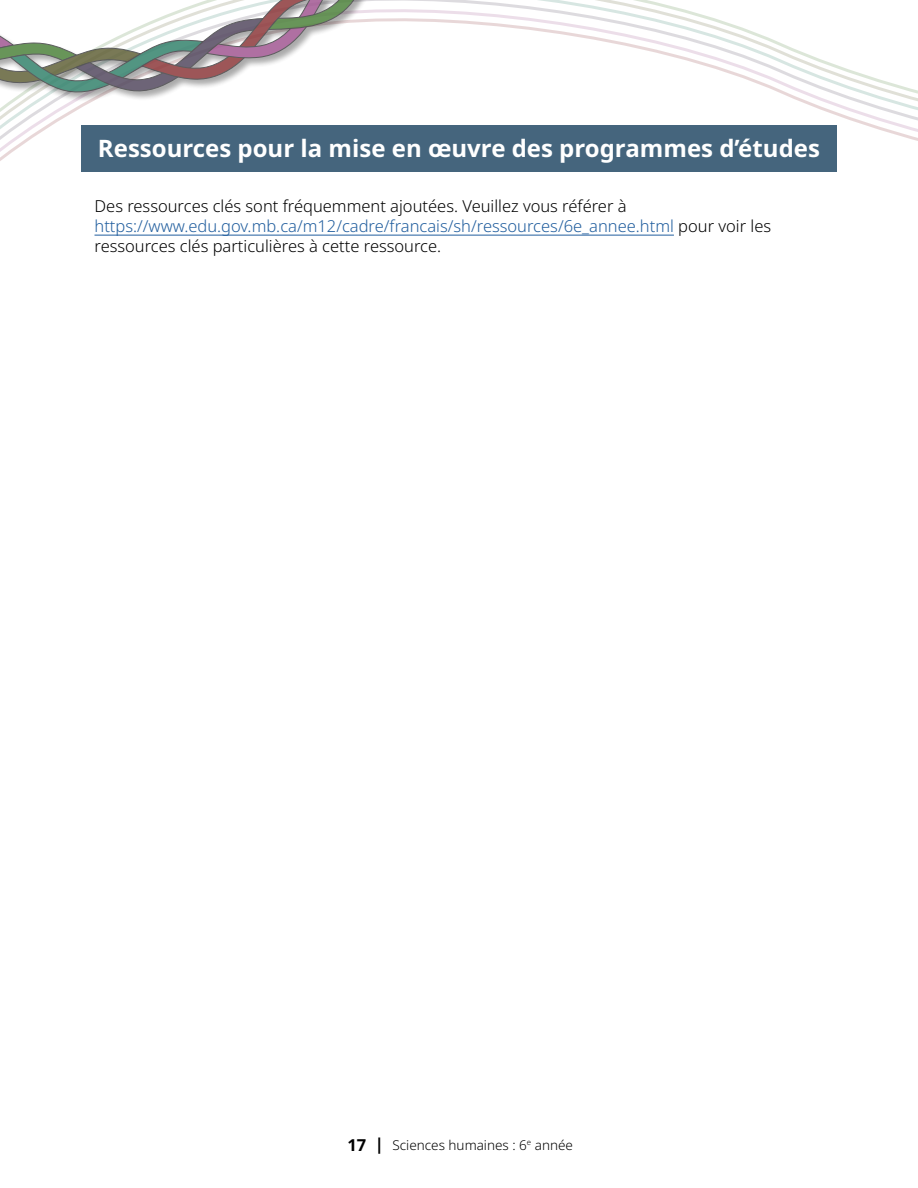
<style>
.page{position:relative;width:918px;height:1188px;background:#fff}
.page>*{position:absolute;margin:0;border:0;box-sizing:border-box;transform-origin:0 0}
.H2_White{font:700 24px "Noto Sans";color:#fff}
.Paragraph{font:300 16.5px/19.8px "Noto Sans";color:#000}
.t1{font:300 13.5px "Noto Sans";color:#000}
.s1{color:#215e9e}
.s2{font-weight:700;font-size:16.5px}
</style>
<div class="page">
<svg style="left:0;top:0;width:918px;height:172px"></svg>
<div style="left:0;top:0;width:515px;height:102px;background:#000;opacity:.4"></div>
<svg style="left:0;top:0;width:407px;height:96px"></svg>
<div style="left:81px;top:125px;width:756px;height:46px;background:#45657d"></div>
<hr style="left:94px;top:235px;width:580px;height:1px;background:#215e9e">
<h2 class="H2_White" style="left:98px;top:132px;width:724px">Ressources pour la mise en œuvre des programmes d’études</h2>
<p class="Paragraph" style="left:94px;top:197px;width:678px">Des ressources clés sont fréquemment ajoutées. Veuillez vous référer à <span class="s1">https://www.edu.gov.mb.ca/m12/cadre/francais/sh/ressources/6e_annee.html</span> pour voir les ressources clés particulières à cette ressource.</p>
<p class="t1" style="left:347px;top:1135px;width:227px"><span class="s2">17 |</span> Sciences humaines : 6<sup>e</sup> année</p>
</div>
